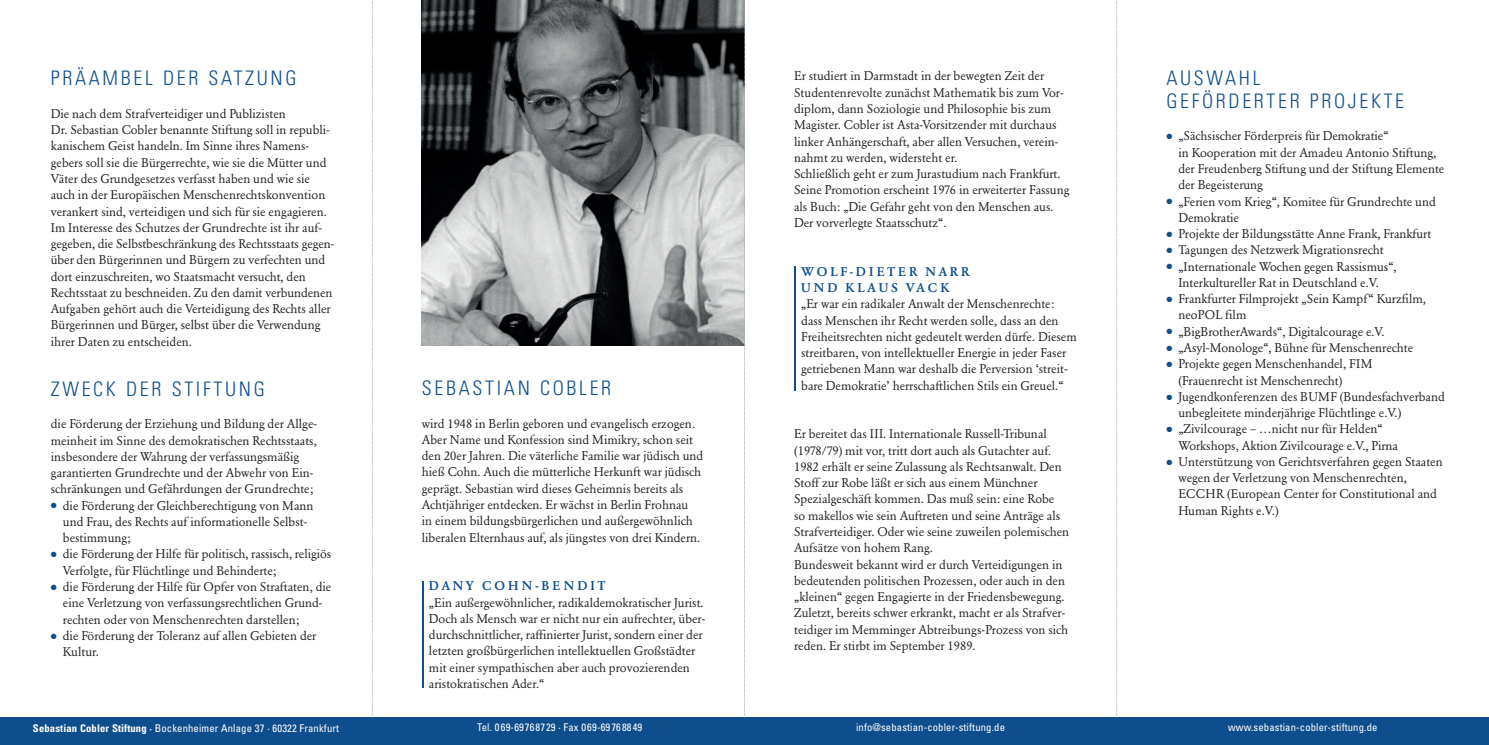
<style>
.page{position:relative;width:1489px;height:745px;background:#fff}
.page>*{position:absolute;margin:0;border:0;box-sizing:border-box;transform-origin:0 0}
.t1{font:300 condensed 20px/22.5px "Univers";letter-spacing:.135em;color:#0f4e8c}
.t2{font:12.5px/16.2px "Garamond BE";color:#231f20}
.t3{font:500 12.5px/16.2px "Garamond BE";letter-spacing:.22em;color:#0f4e8c}
.t4{font:500 12.5px "Garamond BE";letter-spacing:.24em;color:#0f4e8c}
.t5{font:condensed 10.62px "Univers";letter-spacing:.015em;color:#fff}
.s1{color:#0f4e8c}
.s2{font-weight:700}
</style>
<div class="page">
<hr style="left:794px;top:266px;width:1px;height:124px;background:#0f4e8c">
<div style="left:0;top:716px;width:1488px;height:28px;background:#0f4e8c"></div>
<img style="left:422px;top:0;width:322px;height:345px">
<hr style="left:422px;top:581px;width:1px;height:106px;background:#0f4e8c">
<svg style="left:372px;top:0;width:1px;height:717px"></svg>
<svg style="left:744px;top:0;width:1px;height:717px"></svg>
<svg style="left:1116px;top:0;width:1px;height:717px"></svg>
<h1 class="t1" style="left:51px;top:69px;width:247px">PRÄAMBEL DER SATZUNG</h1>
<p class="t2" style="left:51px;top:106px;width:285px">Die nach dem Strafverteidiger und Publizisten<br>Dr. Sebastian Cobler benannte Stiftung soll in republi&shy;kanischem Geist handeln. Im Sinne ihres Namens&shy;gebers soll sie die Bürgerrechte, wie sie die Mütter und Väter des Grundgesetzes verfasst haben und wie sie auch in der Europäischen Menschenrechtskonvention verankert sind, verteidigen und sich für sie engagieren.<br>Im Interesse des Schutzes der Grundrechte ist ihr auf&shy;gegeben, die Selbstbeschränkung des Rechtsstaats gegen&shy;über den Bürgerinnen und Bürgern zu verfechten und dort einzuschreiten, wo Staatsmacht versucht, den Rechtsstaat zu beschneiden. Zu den damit verbundenen Aufgaben gehört auch die Verteidigung des Rechts aller Bürgerinnen und Bürger, selbst über die Verwendung ihrer Daten zu entscheiden.</p>
<h1 class="t1" style="left:51px;top:379px;width:215px">ZWECK DER STIFTUNG</h1>
<p class="t2" style="left:51px;top:416px;width:267px">die Förderung der Erziehung und Bildung der Allge&shy;meinheit im Sinne des demokratischen Rechtsstaats, insbesondere der Wahrung der verfassungsmäßig garantierten Grundrechte und der Abwehr von Ein&shy;schränkungen und Gefährdungen der Grundrechte;</p>
<p class="t2" style="left:63px;top:498px;width:252px;text-indent:-12px"><span class="s1">●</span> die Förderung der Gleichberechtigung von Mann und Frau, des Rechts auf informationelle Selbst&shy;bestimmung;</p>
<p class="t2" style="left:63px;top:546px;width:270px;text-indent:-12px"><span class="s1">●</span> die Förderung der Hilfe für politisch, rassisch, religiös<br>Verfolgte, für Flüchtlinge und Behinderte;</p>
<p class="t2" style="left:63px;top:579px;width:270px;text-indent:-12px"><span class="s1">●</span> die Förderung der Hilfe für Opfer von Straftaten, die eine Verletzung von verfassungsrechtlichen Grund&shy;rechten oder von Menschenrechten darstellen;</p>
<p class="t2" style="left:63px;top:628px;width:255px;text-indent:-12px"><span class="s1">●</span> die Förderung der Toleranz auf allen Gebieten der<br>Kultur.</p>
<h1 class="t1" style="left:422px;top:378px;width:191px">SEBASTIAN COBLER</h1>
<p class="t2" style="left:422px;top:416px;width:283px">wird 1948 in Berlin geboren und evangelisch erzogen.<br>Aber Name und Konfession sind Mimikry, schon seit den 20er Jahren. Die väterliche Familie war jüdisch und hieß Cohn. Auch die mütterliche Herkunft war jüdisch geprägt. Sebastian wird dieses Geheimnis bereits als Achtjähriger entdecken. Er wächst in Berlin Frohnau<br>in einem bildungsbürgerlichen und außergewöhnlich liberalen Elternhaus auf, als jüngstes von drei Kindern.</p>
<p class="t4" style="left:429px;top:580px;width:178px">DANY COHN-BENDIT</p>
<p class="t2" style="left:429px;top:595px;width:278px">„Ein außergewöhnlicher, radikaldemokratischer Jurist.<br>Doch als Mensch war er nicht nur ein aufrechter, über&shy;durchschnittlicher, raffinierter Jurist, sondern einer der letzten großbürgerlichen intellektuellen Großstädter mit einer sympathischen aber auch provozierenden aristokratischen Ader.“</p>
<p class="t2" style="left:794px;top:69px;width:277px">Er studiert in Darmstadt in der bewegten Zeit der Studentenrevolte zunächst Mathematik bis zum Vor&shy;diplom, dann Soziologie und Philosophie bis zum Magister. Cobler ist Asta-Vorsitzender mit durchaus linker Anhängerschaft, aber allen Versuchen, verein&shy;nahmt zu werden, widersteht er.<br>Schließlich geht er zum Jurastudium nach Frankfurt.<br>Seine Promotion erscheint 1976 in erweiterter Fassung als Buch: „Die Gefahr geht von den Menschen aus.<br>Der vorverlegte Staatsschutz“.</p>
<p class="t3" style="left:801px;top:264px;width:170px">WOLF-DIETER NARR<br>UND KLAUS VACK</p>
<p class="t2" style="left:801px;top:297px;width:277px">„Er war ein radikaler Anwalt der Menschenrechte: dass Menschen ihr Recht werden solle, dass an den Freiheitsrechten nicht gedeutelt werden dürfe. Diesem streitbaren, von intellektueller Energie in jeder Faser getriebenen Mann war deshalb die Perversion ‘streit&shy;bare Demokratie’ herrschaftlichen Stils ein Greuel.“</p>
<p class="t2" style="left:794px;top:427px;width:276px">Er bereitet das III. Internationale Russell-Tribunal (1978/79) mit vor, tritt dort auch als Gutachter auf.<br>1982 erhält er seine Zulassung als Rechtsanwalt. Den Stoff zur Robe läßt er sich aus einem Münchner Spezialgeschäft kommen. Das muß sein: eine Robe<br>so makellos wie sein Auftreten und seine Anträge als Strafverteidiger. Oder wie seine zuweilen polemischen Aufsätze von hohem Rang.<br>Bundesweit bekannt wird er durch Verteidigungen in bedeutenden politischen Prozessen, oder auch in den „kleinen“ gegen Engagierte in der Friedensbewegung.<br>Zuletzt, bereits schwer erkrankt, macht er als Strafver&shy;teidiger im Memminger Abtreibungs-Prozess von sich reden. Er stirbt im September 1989.</p>
<p class="t5" style="left:33px;top:723px;width:308px"><span class="s2">Sebastian Cobler Stiftung ·</span> Bockenheimer Anlage 37 · 60322 Frankfurt</p>
<p class="t5" style="left:477px;top:722px;width:167px">Tel. 0 69-69768729 · Fax 069-69768849</p>
<p class="t5" style="left:856px;top:722px;width:150px">info@sebastian-cobler-stiftung.de</p>
<h1 class="t1" style="left:1166px;top:69px;width:239px">AUSWAHL<br>GEFÖRDERTER PROJEKTE</h1>
<p class="t2" style="left:1178px;top:129px;width:267px;text-indent:-12px"><span class="s1">●</span> „Sächsischer Förderpreis für Demokratie“<br>in Kooperation mit der Amadeu Antonio Stiftung, der Freudenberg Stiftung und der Stiftung Elemente der Begeisterung</p>
<p class="t2" style="left:1178px;top:194px;width:259px;text-indent:-12px"><span class="s1">●</span> „Ferien vom Krieg“, Komitee für Grundrechte und<br>Demokratie</p>
<p class="t2" style="left:1166px;top:226px;width:266px"><span class="s1">●</span> Projekte der Bildungsstätte Anne Frank, Frankfurt</p>
<p class="t2" style="left:1166px;top:243px;width:219px"><span class="s1">●</span> Tagungen des Netzwerk Migrationsrecht</p>
<p class="t2" style="left:1166px;top:259px;width:232px;text-align:center"><span class="s1">●</span> „Internationale Wochen gegen Rassismus“,<br>Interkultureller Rat in Deutschland e.V.</p>
<p class="t2" style="left:1178px;top:291px;width:249px;text-indent:-12px"><span class="s1">●</span> Frankfurter Filmprojekt „Sein Kampf“ Kurzfilm, neoPOL film</p>
<p class="t2" style="left:1166px;top:324px;width:220px"><span class="s1">●</span> „BigBrotherAwards“, Digitalcourage e.V.</p>
<p class="t2" style="left:1166px;top:340px;width:248px"><span class="s1">●</span> „Asyl-Monologe“, Bühne für Menschenrechte</p>
<p class="t2" style="left:1178px;top:356px;width:195px;text-indent:-12px"><span class="s1">●</span> Projekte gegen Menschenhandel, FIM (Frauenrecht ist Menschenrecht)</p>
<p class="t2" style="left:1178px;top:389px;width:268px;text-indent:-12px"><span class="s1">●</span> Jugendkonferenzen des BUMF (Bundesfachverband unbegleitete minderjährige Flüchtlinge e.V.)</p>
<p class="t2" style="left:1178px;top:421px;width:221px;text-indent:-12px"><span class="s1">●</span> „Zivilcourage – …nicht nur für Helden“<br>Workshops, Aktion Zivilcourage e.V., Pirna</p>
<p class="t2" style="left:1178px;top:454px;width:266px;text-indent:-12px"><span class="s1">●</span> Unterstützung von Gerichtsverfahren gegen Staaten wegen der Verletzung von Menschenrechten, ECCHR (European Center for Constitutional and Human Rights e.V.)</p>
<p class="t5" style="left:1227px;top:722px;width:151px">www.sebastian-cobler-stiftung.de</p>
</div>
